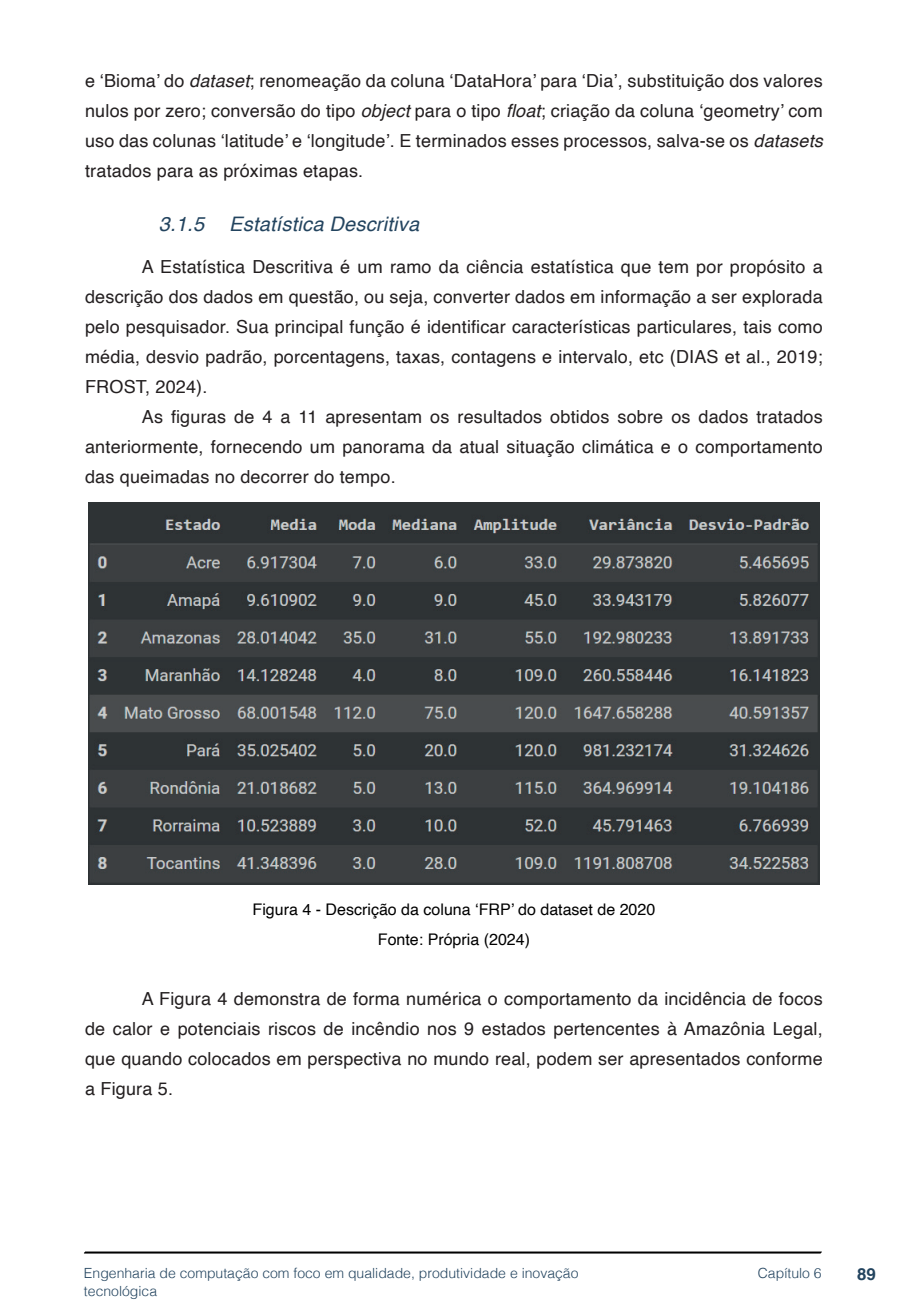
<style>
.page{position:relative;width:908px;height:1304px;background:#fff}
.page>*{position:absolute;margin:0;border:0;box-sizing:border-box;transform-origin:0 0}
.t1{font:italic 20px "Helvetica";letter-spacing:.01em;color:#23445f}
.txt{font:18px/30px "Helvetica";letter-spacing:.01em;color:#231f20;text-align:justify}
.t2{font:700 16.8px "Helvetica";color:#23445f}
.imagens_graf_tab{font:16px "Helvetica";color:#000}
.t3{font:300 14px/18px "Helvetica";color:#23445f}
.s1{font-style:italic}
</style>
<div class="page">
<svg style="left:84px;top:1251px;width:737px;height:3px;background:#515151"></svg>
<img style="left:88px;top:503px;width:731px;height:381px">
<p class="txt" style="left:85px;top:66px;width:739px">e ‘Bioma’ do <span class="s1">dataset</span>; renomeação da coluna ‘DataHora’ para ‘Dia’, substituição dos valores nulos por zero; conversão do tipo <span class="s1">object</span> para o tipo <span class="s1">float</span>; criação da coluna ‘geometry’ com uso das colunas ‘latitude’ e ‘longitude’. E terminados esses processos, salva-se os <span class="s1">datasets </span>tratados para as próximas etapas.</p>
<p class="t1" style="left:159px;top:208px;width:47px">3.1.5</p>
<p class="t1" style="left:229px;top:208px;width:191px">Estatística Descritiva</p>
<p class="txt" style="left:85px;top:252px;width:738px;text-indent:57px">A Estatística Descritiva é um ramo da ciência estatística que tem por propósito a descrição dos dados em questão, ou seja, converter dados em informação a ser explorada pelo pesquisador. Sua principal função é identificar características particulares, tais como média, desvio padrão, porcentagens, taxas, contagens e intervalo, etc (DIAS et al., 2019; FROST, 2024).</p>
<p class="txt" style="left:85px;top:402px;width:738px;text-indent:57px">As figuras de 4 a 11 apresentam os resultados obtidos sobre os dados tratados anteriormente, fornecendo um panorama da atual situação climática e o comportamento das queimadas no decorrer do tempo.</p>
<p class="imagens_graf_tab" style="left:252px;top:897px;width:404px">Figura 4 - Descrição da coluna ‘FRP’ do dataset de 2020</p>
<p class="imagens_graf_tab" style="left:378px;top:927px;width:154px">Fonte: Própria (2024)</p>
<p class="txt" style="left:85px;top:985px;width:738px;text-indent:57px">A Figura 4 demonstra de forma numérica o comportamento da incidência de focos de calor e potenciais riscos de incêndio nos 9 estados pertencentes à Amazônia Legal, que quando colocados em perspectiva no mundo real, podem ser apresentados conforme a Figura 5.</p>
<p class="t3" style="left:84px;top:1263px;width:496px">Engenharia de computação com foco em qualidade, produtividade e inovação tecnológica</p>
<p class="t3" style="left:757px;top:1263px;width:65px">Capítulo 6</p>
<p class="t2" style="left:856px;top:1264px;width:20px">89</p>
</div>
